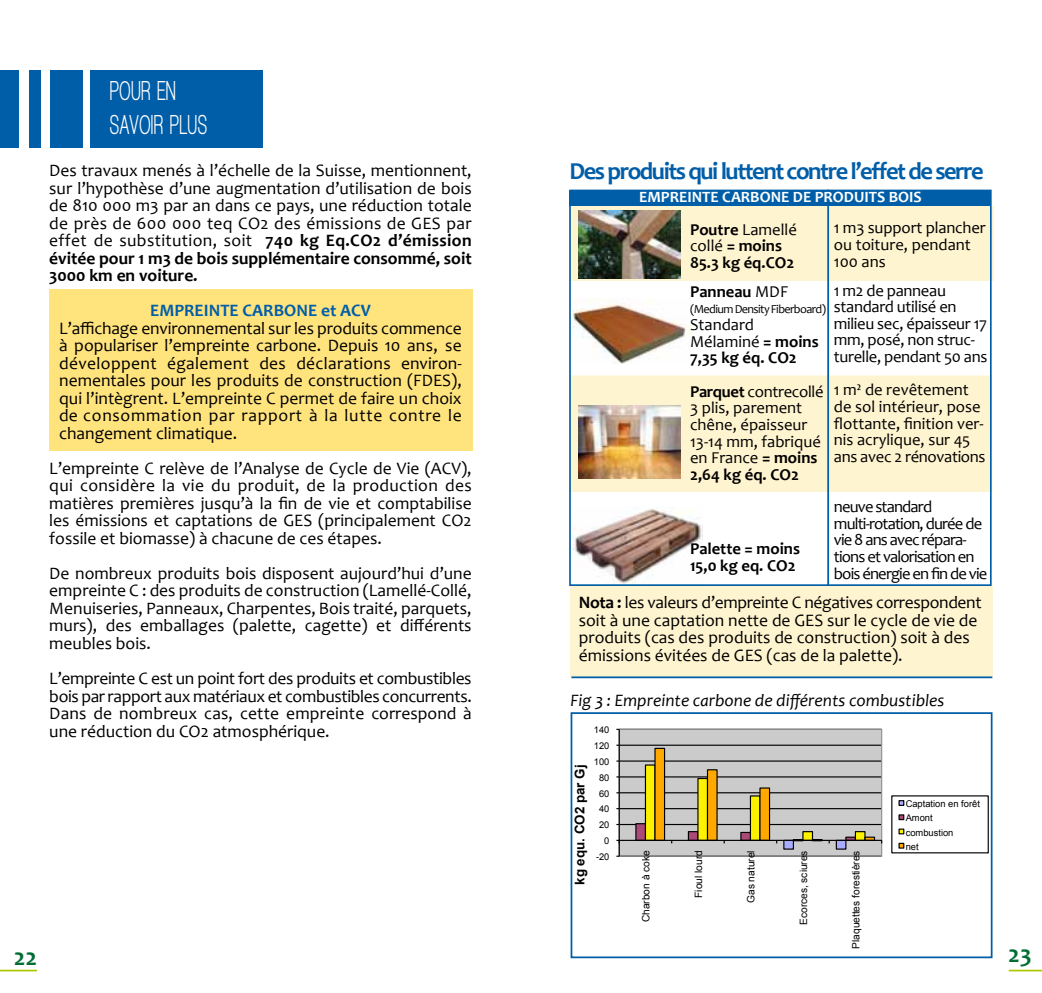
<style>
.page{position:relative;width:1042px;height:993px;background:#fff}
.page>*{position:absolute;margin:0;border:0;box-sizing:border-box;transform-origin:0 0}
.t1{font:700 ultra-condensed 28px/33.6px "Walkway";letter-spacing:.04em;color:#fff}
.t2{font:700 24.5px "Candara";letter-spacing:-.06em;color:#005ea8}
.t3{font:700 24.5px "Candara";color:#006e33}
.t4{font:17.5px/17.5px "Candara";color:#000;text-align:justify}
.t5{font:italic 17.5px "Candara";color:#000}
.t6{font:700 17.5px "Candara";color:#005ea8}
.t7{font:16.62px/16.6px "Candara";color:#000}
.t8{font:700 16.62px/16.6px "Candara";color:#000}
.t9{font:16.62px/16.6px "Candara";letter-spacing:-.05em;color:#000}
.t10{font:16.62px/16.6px "Candara";letter-spacing:-.02em;color:#000}
.t11{font:700 15.75px "Candara";color:#fff}
.t12{font:700 13.3px "Arial";color:#000}
.t13{font:12.25px "Candara";letter-spacing:-.05em;color:#000}
.t14{font:10.15px "Arial";color:#000}
.t15{font:9.28px/14.2px "Arial";color:#000}
.s1{font-weight:700}
.s2{font-weight:400}
</style>
<div class="page">
<img style="left:572px;top:506px;width:130px;height:76px">
<hr style="left:0;top:969px;width:37px;height:2px;background:#b1c800">
<hr style="left:1008px;top:969px;width:34px;height:2px;background:#b1c800">
<div style="left:50px;top:290px;width:423px;height:161px;background:#ffe37d"></div>
<div style="left:570px;top:585px;width:423px;height:91px;background:#fff4d0"></div>
<div style="left:572px;top:375px;width:420px;height:117px;background:#fff4d0"></div>
<div style="left:570px;top:206px;width:423px;height:75px;background:#fff4d0"></div>
<img style="left:573px;top:298px;width:117px;height:65px">
<img style="left:579px;top:406px;width:101px;height:72px">
<img style="left:578px;top:210px;width:102px;height:68px">
<div style="left:569px;top:189px;width:422px;height:396px;border:2px solid #005ea8"></div>
<hr style="left:571px;top:676px;width:421px;height:2px;background:#005ea8">
<hr style="left:827px;top:189px;width:2px;height:396px;background:#005ea8">
<svg style="left:616px;top:728px;width:373px;height:129px"></svg>
<div style="left:570px;top:712px;width:422px;height:245px;border:2px solid #005ea8"></div>
<div style="left:91px;top:70px;width:172px;height:78px;background:#005ea8"></div>
<div style="left:50px;top:70px;width:33px;height:77px;background:#005ea8"></div>
<div style="left:30px;top:70px;width:11px;height:77px;background:#005ea8"></div>
<div style="left:0;top:70px;width:19px;height:77px;background:#005ea8"></div>
<div style="left:570px;top:191px;width:421px;height:14px;background:#005ea8"></div>
<h1 class="t1" style="left:110px;top:74px;width:98px">POUR EN<br>SAVOIR PLUS</h1>
<p class="t4" style="left:49px;top:161px;width:424px">Des travaux menés à l’échelle de la Suisse, mentionnent, sur l’hypothèse d’une augmentation d’utilisation de bois de 810 000 m3 par an dans ce pays, une réduction totale de près de 600 000 teq CO2 des émissions de GES par effet de substitution, soit <span class="s1">740 kg Eq.CO2 d’émission évitée pour 1 m3 de bois supplémentaire consommé, soit 3000 km en voiture.</span></p>
<p class="t6" style="left:150px;top:300px;width:222px">EMPREINTE CARBONE et ACV</p>
<p class="t4" style="left:59px;top:319px;width:404px">L’affichage environnemental sur les produits commence à populariser l’empreinte carbone. Depuis 10 ans, se développent également des déclarations environ&shy;nementales pour les produits de construction (FDES), qui l’intègrent. L’empreinte C permet de faire un choix de consommation par rapport à la lutte contre le changement climatique.</p>
<p class="t4" style="left:49px;top:459px;width:424px">L’empreinte C relève de l’Analyse de Cycle de Vie (ACV), qui considère la vie du produit, de la production des matières premières jusqu’à la fin de vie et comptabilise les émissions et captations de GES (principalement CO2 fossile et biomasse) à chacune de ces étapes.</p>
<p class="t4" style="left:49px;top:564px;width:424px">De nombreux produits bois disposent aujourd’hui d’une empreinte C : des produits de construction (Lamellé-Collé, Menuiseries, Panneaux, Charpentes, Bois traité, parquets, murs), des emballages (palette, cagette) et différents meubles bois.</p>
<p class="t4" style="left:49px;top:669px;width:424px">L’empreinte C est un point fort des produits et combustibles bois par rapport aux matériaux et combustibles concurrents.<br>Dans de nombreux cas, cette empreinte correspond à une réduction du CO2 atmosphérique.</p>
<h2 class="t2" style="left:569px;top:156px;width:416px">Des produits qui luttent contre l’effet de serre</h2>
<p class="t11" style="left:639px;top:187px;width:284px">EMPREINTE CARBONE DE PRODUITS BOIS</p>
<p class="t7" style="left:834px;top:219px;width:153px">1 m3 support plancher ou toiture, pendant<br>100 ans</p>
<p class="t10" style="left:834px;top:282px;width:155px">1 m2 de panneau standard utilisé en milieu sec, épaisseur 17 mm, posé, non struc&shy;turelle, pendant 50 ans</p>
<p class="t7" style="left:834px;top:381px;width:153px">1 m² de revêtement de sol intérieur, pose flottante, finition ver&shy;nis acrylique, sur 45 ans avec 2 rénovations</p>
<p class="t9" style="left:834px;top:498px;width:155px">neuve standard multi-rotation, durée de vie 8 ans avec répara&shy;tions et valorisation en bois énergie en fin de vie</p>
<p class="t4" style="left:579px;top:593px;width:404px;text-align:left"><span class="s1">Nota :</span> les valeurs d’empreinte C négatives correspondent soit à une captation nette de GES sur le cycle de vie de produits (cas des produits de construction) soit à des émissions évitées de GES (cas de la palette).</p>
<p class="t8" style="left:690px;top:221px;width:108px">Poutre <span class="s2">Lamellé collé</span> = moins<br>85.3 kg éq.CO2</p>
<p class="t8" style="left:690px;top:283px;width:100px">Panneau <span class="s2">MDF</span></p>
<p class="t13" style="left:690px;top:302px;width:137px">(Medium Density Fiberboard)</p>
<p class="t8" style="left:690px;top:316px;width:130px"><span class="s2">Standard<br>Mélaminé</span> = moins<br>7,35 kg éq. CO2</p>
<p class="t7" style="left:690px;top:383px;width:135px"><span class="s1">Parquet</span> contrecollé<br>3 plis, parement chêne, épaisseur<br>13-14 mm, fabriqué en France <span class="s1">= moins<br>2,64 kg éq. CO2</span></p>
<p class="t8" style="left:690px;top:540px;width:111px">Palette = moins<br>15,0 kg eq. CO2</p>
<p class="t5" style="left:571px;top:689px;width:375px">Fig 3 : Empreinte carbone de différents combustibles</p>
<p class="t15" style="left:594px;top:723px;width:17px">140</p>
<p class="t15" style="left:594px;top:739px;width:17px">120</p>
<p class="t15" style="left:594px;top:755px;width:17px">100</p>
<p class="t12" style="left:575px;top:884px;width:122px;rotate:-90deg">kg equ. CO2 par Gj</p>
<p class="t15" style="left:599px;top:770px;width:12px">80</p>
<p class="t15" style="left:599px;top:786px;width:12px">60</p>
<p class="t15" style="left:905px;top:797px;width:76px">Captation en forêt<br>Amont combustion<br>net</p>
<p class="t15" style="left:599px;top:802px;width:12px">40</p>
<p class="t15" style="left:599px;top:818px;width:12px">20</p>
<p class="t15" style="left:604px;top:834px;width:7px">0</p>
<p class="t14" style="left:642px;top:921px;width:73px;rotate:-90deg">Charbon à coke</p>
<p class="t14" style="left:694px;top:897px;width:49px;rotate:-90deg">Fioul lourd</p>
<p class="t14" style="left:747px;top:902px;width:54px;rotate:-90deg">Gas naturel</p>
<p class="t14" style="left:799px;top:924px;width:76px;rotate:-90deg">Ecorces, sciures</p>
<p class="t14" style="left:852px;top:948px;width:100px;rotate:-90deg">Plaquettes forestières</p>
<p class="t15" style="left:596px;top:850px;width:15px">-20</p>
<h2 class="t3" style="left:14px;top:941px;width:25px">22</h2>
<h2 class="t3" style="left:1008px;top:939px;width:25px">23</h2>
</div>
